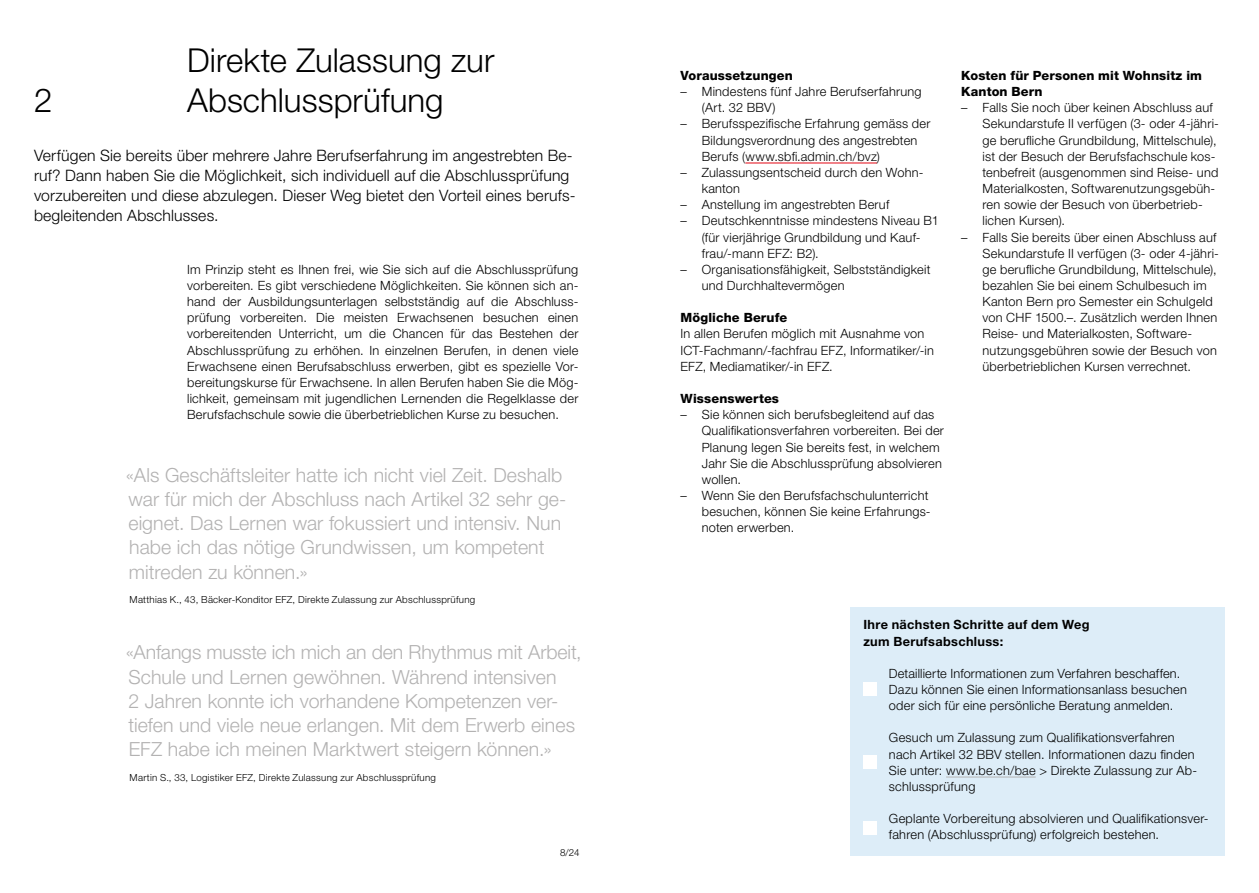
<style>
.page{position:relative;width:1259px;height:893px;background:#fff}
.page>*{position:absolute;margin:0;border:0;box-sizing:border-box;transform-origin:0 0}
.t1{font:300 33px/40.3px "Helvetica Neue LT Std";color:#000}
.t2{font:300 19.5px/24.3px "Helvetica Neue LT Std";letter-spacing:.005em;color:#b3b2b2}
.t3{font:300 15.75px/20.2px "Helvetica Neue LT Std";letter-spacing:.01em;color:#000}
.t4{font:300 12.75px/16.2px "Helvetica Neue LT Std";letter-spacing:.02em;color:#000}
.t5{font:800 12.75px/16.2px "Helvetica Neue LT Std";letter-spacing:.01em;color:#000}
.t6{font:700 12.75px/16.2px "Helvetica Neue LT Std";letter-spacing:.025em;color:#000}
.t7{font:300 9.75px "Helvetica Neue LT Std";letter-spacing:.025em;color:#000}
</style>
<div class="page">
<hr style="left:745px;top:163px;width:132px;height:1px;background:#e30613">
<div style="left:850px;top:607px;width:374px;height:248px;background:#ddedf8"></div>
<hr style="left:946px;top:777px;width:89px;height:1px;background:#b3b2b2">
<div style="left:863px;top:682px;width:14px;height:14px;background:#fff"></div>
<div style="left:863px;top:755px;width:14px;height:14px;background:#fff"></div>
<div style="left:863px;top:821px;width:14px;height:14px;background:#fff"></div>
<h1 class="t1" style="left:34px;top:80px;width:20px">2</h1>
<h1 class="t1" style="left:187px;top:39px;width:309px">Direkte Zulassung zur<br>Abschlussprüfung</h1>
<p class="t3" style="left:34px;top:145px;width:543px">Verfügen Sie bereits über mehrere Jahre Berufserfahrung im angestrebten Be&shy;ruf? Dann haben Sie die Möglichkeit, sich individuell auf die Abschlussprüfung vorzubereiten und diese abzulegen. Dieser Weg bietet den Vorteil eines berufs&shy;begleitenden Abschlusses.</p>
<p class="t4" style="left:187px;top:261px;width:393px;text-align:justify">Im Prinzip steht es Ihnen frei, wie Sie sich auf die Abschlussprüfung vorbereiten. Es gibt verschiedene Möglichkeiten. Sie können sich an&shy;hand der Ausbildungsunterlagen selbstständig auf die Abschluss&shy;prüfung vorbereiten. Die meisten Erwachsenen besuchen einen vorbereitenden Unterricht, um die Chancen für das Bestehen der Abschlussprüfung zu erhöhen. In einzelnen Berufen, in denen viele Erwachsene einen Berufsabschluss erwerben, gibt es spezielle Vor&shy;bereitungskurse für Erwachsene. In allen Berufen haben Sie die Mög&shy;lichkeit, gemeinsam mit jugendlichen Lernenden die Regelklasse der Berufsfachschule sowie die überbetrieblichen Kurse zu besuchen.</p>
<h2 class="t2" style="left:126px;top:462px;width:442px">«Als Geschäftsleiter hatte ich nicht viel Zeit. Deshalb war für mich der Abschluss nach Artikel 32 sehr ge&shy;eignet. Das Lernen war fokussiert und intensiv. Nun habe ich das nötige Grundwissen, um kompetent mitreden zu können.»</h2>
<p class="t7" style="left:130px;top:593px;width:347px">Matthias K., 43, Bäcker-Konditor EFZ, Direkte Zulassung zur Abschlussprüfung</p>
<p class="t2" style="left:126px;top:640px;width:457px">«Anfangs musste ich mich an den Rhythmus mit Arbeit, Schule und Lernen gewöhnen. Während intensiven<br>2 Jahren konnte ich vorhandene Kompetenzen ver&shy;tiefen und viele neue erlangen. Mit dem Erwerb eines EFZ habe ich meinen Marktwert steigern können.»</p>
<p class="t7" style="left:130px;top:771px;width:308px">Martin S., 33, Logistiker EFZ, Direkte Zulassung zur Abschlussprüfung</p>
<p class="t7" style="left:560px;top:846px;width:21px">8/24</p>
<p class="t5" style="left:680px;top:67px;width:114px">Voraussetzungen</p>
<p class="t4" style="left:702px;top:83px;width:221px;text-indent:-21px">– Mindestens fünf Jahre Berufserfahrung (Art. 32 BBV)</p>
<p class="t4" style="left:702px;top:116px;width:230px;text-indent:-21px">– Berufsspezifische Erfahrung gemäss der<br>Bildungsverordnung des angestrebten<br>Berufs (www.sbfi.admin.ch/bvz)</p>
<p class="t4" style="left:702px;top:164px;width:223px;text-indent:-21px">– Zulassungsentscheid durch den Wohn&shy;kanton</p>
<p class="t4" style="left:680px;top:196px;width:210px">– Anstellung im angestrebten Beruf</p>
<p class="t4" style="left:702px;top:212px;width:238px;text-indent:-21px">– Deutschkenntnisse mindestens Niveau B1 (für vierjährige Grundbildung und Kauf&shy;frau/-mann EFZ: B2).</p>
<p class="t4" style="left:702px;top:261px;width:230px;text-indent:-21px">– Organisationsfähigkeit, Selbstständigkeit und Durchhaltevermögen</p>
<p class="t5" style="left:680px;top:310px;width:108px">Mögliche Berufe</p>
<p class="t4" style="left:680px;top:326px;width:255px">In allen Berufen möglich mit Ausnahme von<br>ICT-Fachmann/-fachfrau EFZ, Informatiker/-in<br>EFZ, Mediamatiker/-in EFZ.</p>
<p class="t5" style="left:680px;top:390px;width:100px">Wissenswertes</p>
<p class="t4" style="left:702px;top:406px;width:244px;text-indent:-21px">– Sie können sich berufsbegleitend auf das Qualifikationsverfahren vorbereiten. Bei der Planung legen Sie bereits fest, in welchem Jahr Sie die Abschlussprüfung absolvieren wollen.</p>
<p class="t4" style="left:702px;top:487px;width:230px;text-indent:-21px">– Wenn Sie den Berufsfachschulunterricht besuchen, können Sie keine Erfahrungs&shy;noten erwerben.</p>
<p class="t5" style="left:961px;top:67px;width:242px">Kosten für Personen mit Wohnsitz im<br>Kanton Bern</p>
<p class="t4" style="left:982px;top:99px;width:238px;text-indent:-21px">– Falls Sie noch über keinen Abschluss auf Sekundarstufe II verfügen (3- oder 4-jähri&shy;ge berufliche Grundbildung, Mittelschule), ist der Besuch der Berufsfachschule kos&shy;tenbefreit (ausgenommen sind Reise- und Materialkosten, Softwarenutzungsgebüh&shy;ren sowie der Besuch von überbetrieb&shy;lichen Kursen).</p>
<p class="t4" style="left:982px;top:229px;width:238px;text-indent:-21px">– Falls Sie bereits über einen Abschluss auf Sekundarstufe II verfügen (3- oder 4-jähri&shy;ge berufliche Grundbildung, Mittelschule), bezahlen Sie bei einem Schulbesuch im Kanton Bern pro Semester ein Schulgeld von CHF 1500.–. Zusätzlich werden Ihnen Reise- und Materialkosten, Software&shy;nutzungsgebühren sowie der Besuch von überbetrieblichen Kursen verrechnet.</p>
<p class="t6" style="left:863px;top:616px;width:227px">Ihre nächsten Schritte auf dem Weg zum Berufsabschluss:</p>
<p class="t4" style="left:889px;top:665px;width:299px">Detaillierte Informationen zum Verfahren beschaffen.<br>Dazu können Sie einen Informationsanlass besuchen oder sich für eine persönliche Beratung anmelden.</p>
<p class="t4" style="left:889px;top:729px;width:310px">Gesuch um Zulassung zum Qualifikationsverfahren nach Artikel 32 BBV stellen. Informationen dazu finden Sie unter: www.be.ch/bae &gt; Direkte Zulassung zur Ab&shy;schlussprüfung</p>
<p class="t4" style="left:889px;top:810px;width:321px">Geplante Vorbereitung absolvieren und Qualifikationsver&shy;fahren (Abschlussprüfung) erfolgreich bestehen.</p>
</div>
